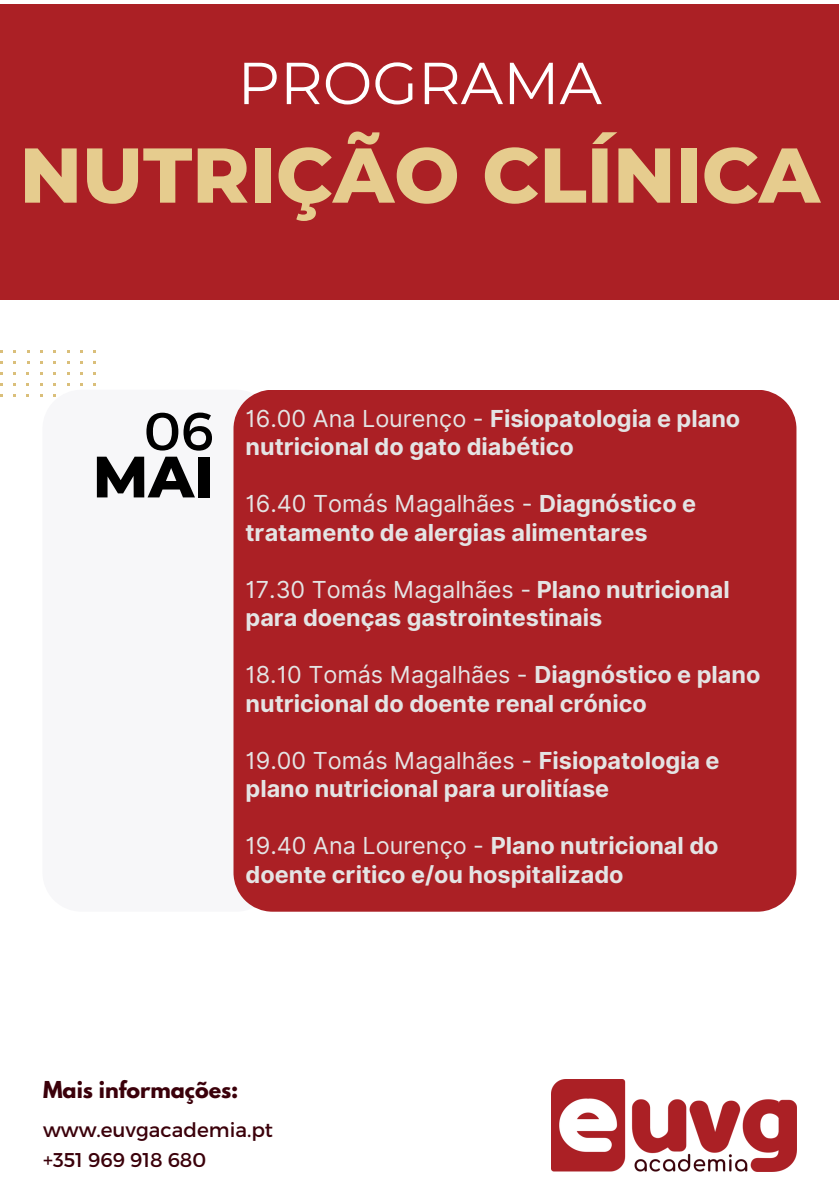
<style>
.page{position:relative;width:839px;height:1191px;background:#fff}
.page>*{position:absolute;margin:0;border:0;box-sizing:border-box;transform-origin:0 0}
.t1{font:800 77.4px "Montserrat";color:#e6cc8e}
.t2{font:59px "Montserrat";color:#fff}
.t3{font:800 58.2px "Montserrat";color:#000}
.t4{font:53.6px "Montserrat";color:#000}
.t5{font:700 23.4px/28.4px "Inter";color:#e4e4e4}
.t6{font:700 20.6px "League Spartan";color:#3b000a}
.t7{font:20px/30.8px "Montserrat";color:#3b000a}
.s1{font-weight:400}
</style>
<div class="page">
<div style="left:0;top:5px;width:838px;height:295px;background:#ab2025"></div>
<div style="left:233px;top:390px;width:563px;height:522px;background:#ab2025"></div>
<img style="left:551px;top:1080px;width:245px;height:92px">
<h2 class="t2" style="left:237px;top:47px;width:366px">PROGRAMA</h2>
<h1 class="t1" style="left:20px;top:128px;width:801px">NUTRIÇÃO CLÍNICA</h1>
<h3 class="t4" style="left:144px;top:396px;width:72px">06</h3>
<h3 class="t3" style="left:93px;top:441px;width:123px">MAI</h3>
<p class="t5" style="left:245px;top:404px;width:496px"><span class="s1">16.00 Ana Lourenço -</span> Fisiopatologia e plano nutricional do gato diabético</p>
<p class="t5" style="left:245px;top:489px;width:452px"><span class="s1">16.40 Tomás Magalhães -</span> Diagnóstico e tratamento de alergias alimentares</p>
<p class="t5" style="left:245px;top:575px;width:486px"><span class="s1">17.30 Tomás Magalhães -</span> Plano nutricional para doenças gastrointestinais</p>
<p class="t5" style="left:245px;top:660px;width:516px"><span class="s1">18.10 Tomás Magalhães -</span> Diagnóstico e plano nutricional do doente renal crónico</p>
<p class="t5" style="left:245px;top:746px;width:475px"><span class="s1">19.00 Tomás Magalhães -</span> Fisiopatologia e plano nutricional para urolitíase</p>
<p class="t5" style="left:245px;top:831px;width:474px"><span class="s1">19.40 Ana Lourenço -</span> Plano nutricional do doente critico e/ou hospitalizado</p>
<p class="t6" style="left:43px;top:1079px;width:197px">Mais informações:</p>
<p class="t7" style="left:43px;top:1113px;width:231px">www.euvgacademia.pt +351 969 918 680</p>
</div>
